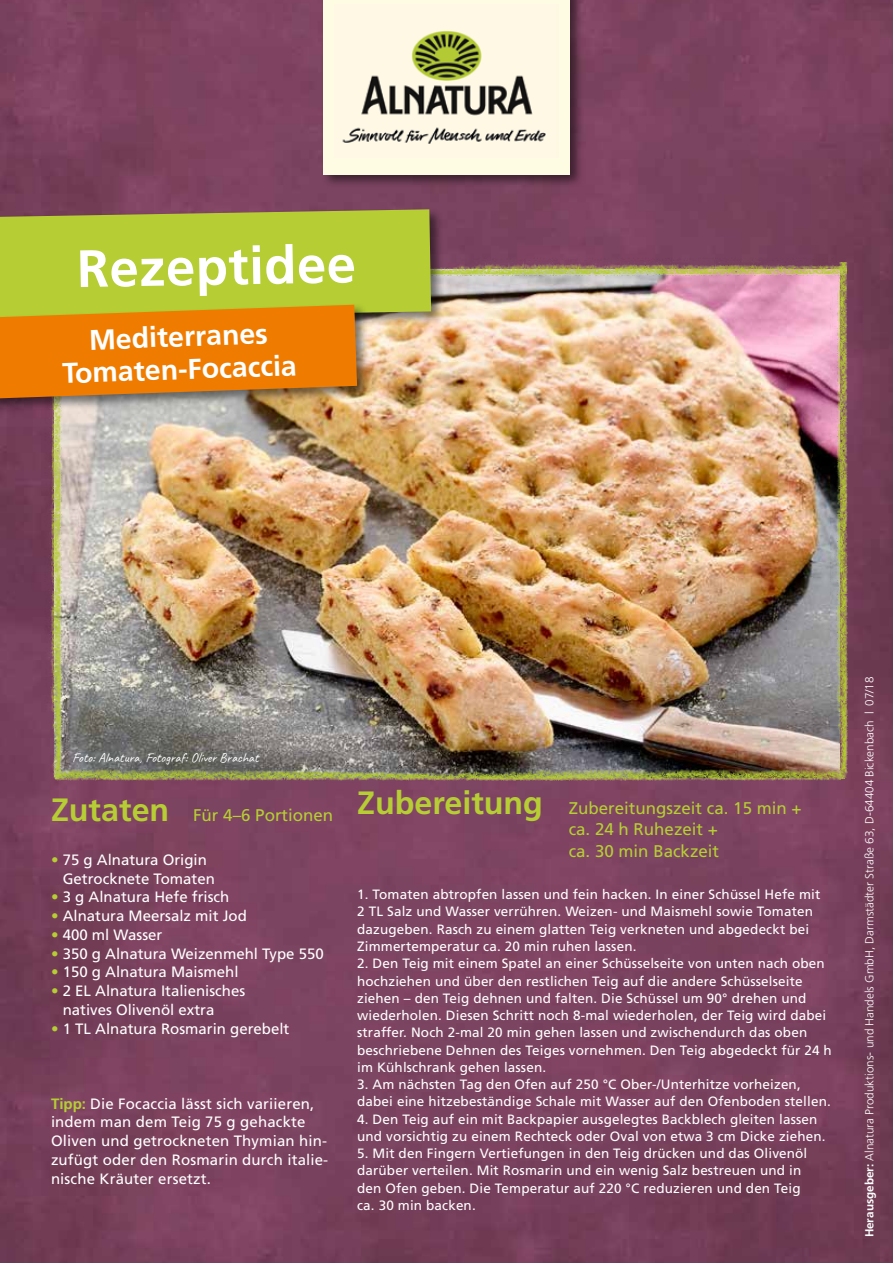
<style>
.page{position:relative;width:893px;height:1263px;background:#fff}
.page>*{position:absolute;margin:0;border:0;box-sizing:border-box;transform-origin:0 0}
.t1{font:700 52.5px "Frutiger";color:#fff}
.t2{font:700 28.5px/32.7px "Frutiger";color:#fff;text-align:center}
.t3{font:16.95px/21.1px "Frutiger";color:#b6ce34}
.t4{font:15px/18.8px "Frutiger";color:#fff}
.t5{font:13.5px/17.2px "Frutiger";letter-spacing:.01em;color:#fff}
.t6{font:13.5px "Caveat";color:#fff}
.t7{font:300 11.7px "Frutiger";color:#fff}
.s1{font-weight:700;font-size:32.25px}
.s2{color:#b6ce34}
.s3{font-weight:700;color:#b6ce34}
.s4{font-weight:700}
</style>
<div class="page">
<img style="left:0;top:0;width:893px;height:1263px">
<img style="left:67px;top:280px;width:754px;height:475px">
<img style="left:821px;top:262px;width:31px;height:516px">
<img style="left:36px;top:413px;width:31px;height:365px">
<img style="left:55px;top:755px;width:785px;height:31px">
<img style="left:445px;top:249px;width:401px;height:31px">
<div style="left:321px;top:0;width:263px;height:189px;background:#000;opacity:.5"></div>
<div style="left:323px;top:0;width:247px;height:174px;background:#fffce4"></div>
<div style="left:0;top:207px;width:445px;height:126px;background:#000;opacity:.5"></div>
<div style="left:0;top:209px;width:431px;height:110px;background:#b6ce34"></div>
<div style="left:0;top:303px;width:371px;height:110px;background:#000;opacity:.5"></div>
<svg style="left:0;top:305px;width:357px;height:93px;background:#e48009"></svg>
<img style="left:342px;top:31px;width:204px;height:113px">
<h1 class="t1" style="left:76px;top:238px;width:280px;rotate:-1deg">Rezeptidee</h1>
<h2 class="t2" style="left:61px;top:324px;width:236px;rotate:-2deg">Mediterranes<br>Tomaten-Focaccia</h2>
<p class="t6" style="left:72px;top:749px;width:188px">Foto: Alnatura, Fotograf: Oliver Brachat</p>
<p class="t3" style="left:51px;top:804px;width:284px"><span class="s1">Zutaten</span> Für 4–6 Portionen</p>
<p class="t4" style="left:63px;top:850px;width:154px;text-indent:-12px"><span class="s2">•</span> 75 g Alnatura Origin<br>Getrocknete Tomaten</p>
<p class="t4" style="left:51px;top:888px;width:180px"><span class="s2">•</span> 3 g Alnatura Hefe frisch</p>
<p class="t4" style="left:51px;top:906px;width:197px"><span class="s2">•</span> Alnatura Meersalz mit Jod</p>
<p class="t4" style="left:51px;top:925px;width:113px"><span class="s2">•</span> 400 ml Wasser</p>
<p class="t4" style="left:51px;top:944px;width:274px"><span class="s2">•</span> 350 g Alnatura Weizenmehl Type 550</p>
<p class="t4" style="left:51px;top:963px;width:189px"><span class="s2">•</span> 150 g Alnatura Maismehl</p>
<p class="t4" style="left:63px;top:981px;width:184px;text-indent:-12px"><span class="s2">•</span> 2 EL Alnatura Italienisches natives Olivenöl extra</p>
<p class="t4" style="left:51px;top:1019px;width:240px"><span class="s2">•</span> 1 TL Alnatura Rosmarin gerebelt</p>
<p class="t4" style="left:51px;top:1094px;width:279px"><span class="s3">Tipp:</span> Die Focaccia lässt sich variieren, indem man dem Teig 75 g gehackte Oliven und getrockneten Thymian hin&shy;zufügt oder den Rosmarin durch italie&shy;nische Kräuter ersetzt.</p>
<p class="t3" style="left:569px;top:798px;width:235px;text-indent:-212px"><span class="s1">Zubereitung</span> Zubereitungszeit ca. 15 min + ca. 24 h Ruhezeit +<br>ca. 30 min Backzeit</p>
<p class="t5" style="left:357px;top:886px;width:465px">1. Tomaten abtropfen lassen und fein hacken. In einer Schüssel Hefe mit 2 TL Salz und Wasser verrühren. Weizen- und Maismehl sowie Tomaten dazugeben. Rasch zu einem glatten Teig verkneten und abgedeckt bei Zimmertemperatur ca. 20 min ruhen lassen.</p>
<p class="t5" style="left:357px;top:955px;width:476px">2. Den Teig mit einem Spatel an einer Schüsselseite von unten nach oben hochziehen und über den restlichen Teig auf die andere Schüsselseite ziehen – den Teig dehnen und falten. Die Schüssel um 90° drehen und wiederholen. Diesen Schritt noch 8-mal wiederholen, der Teig wird dabei straffer. Noch 2-mal 20 min gehen lassen und zwischendurch das oben beschriebene Dehnen des Teiges vornehmen. Den Teig abgedeckt für 24 h im Kühlschrank gehen lassen.</p>
<p class="t5" style="left:357px;top:1075px;width:475px">3. Am nächsten Tag den Ofen auf 250 °C Ober-/Unterhitze vorheizen, dabei eine hitzebeständige Schale mit Wasser auf den Ofenboden stellen.</p>
<p class="t5" style="left:357px;top:1110px;width:470px">4. Den Teig auf ein mit Backpapier ausgelegtes Backblech gleiten lassen und vorsichtig zu einem Rechteck oder Oval von etwa 3 cm Dicke ziehen.</p>
<p class="t5" style="left:357px;top:1144px;width:452px">5. Mit den Fingern Vertiefungen in den Teig drücken und das Olivenöl darüber verteilen. Mit Rosmarin und ein wenig Salz bestreuen und in den Ofen geben. Die Temperatur auf 220 °C reduzieren und den Teig ca. 30 min backen.</p>
<p class="t7" style="left:863px;top:1237px;width:562px;rotate:-90deg"><span class="s4">Herausgeber:</span> Alnatura Produktions- und Handels GmbH, Darmstädter Straße 63, D-64404 Bickenbach | 07/18</p>
</div>
